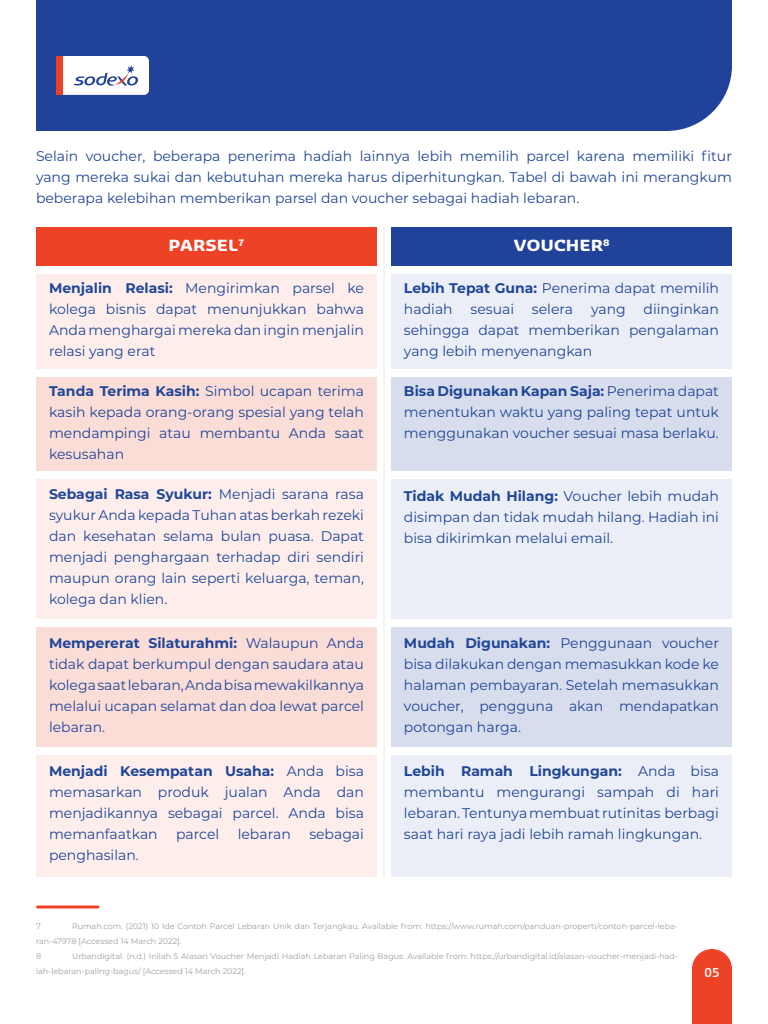
<style>
.page{position:relative;width:768px;height:1024px;background:#fff}
.page>*{position:absolute;margin:0;border:0;box-sizing:border-box;transform-origin:0 0}
.t1{font:700 15px "Sansa Pro";color:#fff;scale:1.18 1}
.t2{font:14px/21px "Montserrat";color:#204697;text-align:justify}
.t3{font:600 12px "Sansa Pro";color:#fff}
.t4{font:8px/15px "Montserrat";color:#999ea6}
.s1{font-weight:700}
</style>
<div class="page">
<div style="left:692px;top:949px;width:40px;height:75px;background:#ed4226"></div>
<div style="left:36px;top:0;width:696px;height:131px;background:#214299"></div>
<div style="left:56px;top:56px;width:7px;height:39px;background:#ed4226"></div>
<svg style="left:63px;top:56px;width:86px;height:39px"></svg>
<div style="left:36px;top:228px;width:341px;height:38px;background:#ed4226"></div>
<div style="left:36px;top:274px;width:341px;height:96px;background:#fdeeec"></div>
<div style="left:36px;top:756px;width:341px;height:122px;background:#fdeeec"></div>
<div style="left:36px;top:378px;width:341px;height:94px;background:#fbddd8"></div>
<div style="left:36px;top:628px;width:341px;height:120px;background:#fbddd8"></div>
<div style="left:36px;top:480px;width:341px;height:140px;background:#fdeeec"></div>
<div style="left:391px;top:274px;width:341px;height:96px;background:#ebeef6"></div>
<div style="left:391px;top:756px;width:341px;height:122px;background:#ebeef6"></div>
<div style="left:391px;top:378px;width:341px;height:94px;background:#d7dded"></div>
<div style="left:391px;top:628px;width:341px;height:120px;background:#d7dded"></div>
<div style="left:391px;top:480px;width:341px;height:140px;background:#ebeef6"></div>
<div style="left:391px;top:228px;width:341px;height:38px;background:#214299"></div>
<hr style="left:384px;top:228px;width:1px;height:650px;background:#eaeaea">
<hr style="left:37px;top:905px;width:61px;height:3px;background:#ed4226">
<p class="t2" style="left:36px;top:145px;width:698px">Selain voucher, beberapa penerima hadiah lainnya lebih memilih parcel karena memiliki fitur yang mereka sukai dan kebutuhan mereka harus diperhitungkan. Tabel di bawah ini merangkum beberapa kelebihan memberikan parsel dan voucher sebagai hadiah lebaran.</p>
<p class="t1" style="left:169px;top:235px;width:66px">PARSEL<sup>7</sup></p>
<p class="t1" style="left:514px;top:235px;width:83px">VOUCHER<sup>8</sup></p>
<p class="t2" style="left:49px;top:277px;width:317px"><span class="s1">Menjalin Relasi:</span> Mengirimkan parsel ke kolega bisnis dapat menunjukkan bahwa Anda menghargai mereka dan ingin menjalin relasi yang erat</p>
<p class="t2" style="left:404px;top:277px;width:317px"><span class="s1">Lebih Tepat Guna:</span> Penerima dapat memilih hadiah</p>
<p class="t2" style="left:404px;top:298px;width:316px;text-indent:240px">diinginkan sehingga dapat memberikan pengalaman yang lebih menyenangkan</p>
<p class="t2" style="left:471px;top:298px;width:45px">sesuai</p>
<p class="t2" style="left:532px;top:298px;width:43px">selera</p>
<p class="t2" style="left:591px;top:298px;width:36px">yang</p>
<p class="t2" style="left:49px;top:380px;width:317px"><span class="s1">Tanda Terima Kasih:</span> Simbol ucapan terima kasih kepada orang-orang spesial yang telah mendampingi atau membantu Anda saat kesusahan</p>
<p class="t2" style="left:49px;top:483px;width:317px"><span class="s1">Sebagai Rasa Syukur:</span> Menjadi sarana rasa syukur Anda kepada Tuhan atas berkah rezeki dan kesehatan selama bulan puasa. Dapat menjadi penghargaan terhadap diri sendiri maupun orang lain seperti keluarga, teman, kolega dan klien.</p>
<p class="t2" style="left:49px;top:632px;width:317px"><span class="s1">Mempererat Silaturahmi:</span> Walaupun Anda tidak dapat berkumpul dengan saudara atau kolega saat lebaran, Anda bisa mewakilkannya melalui ucapan selamat dan doa lewat parcel lebaran.</p>
<p class="t2" style="left:49px;top:760px;width:317px"><span class="s1">Menjadi Kesempatan Usaha:</span> Anda bisa memasarkan produk jualan Anda dan menjadikannya sebagai parcel. Anda bisa memanfaatkan</p>
<p class="t2" style="left:176px;top:823px;width:45px">parcel</p>
<p class="t2" style="left:238px;top:823px;width:55px">lebaran</p>
<p class="t2" style="left:309px;top:823px;width:56px">sebagai</p>
<p class="t2" style="left:49px;top:844px;width:91px">penghasilan.</p>
<p class="t2" style="left:404px;top:380px;width:316px"><span class="s1">Bisa Digunakan Kapan Saja:</span> Penerima dapat menentukan waktu yang paling tepat untuk menggunakan voucher sesuai masa berlaku.</p>
<p class="t2" style="left:404px;top:485px;width:317px"><span class="s1">Tidak Mudah Hilang:</span> Voucher lebih mudah disimpan dan tidak mudah hilang. Hadiah ini bisa dikirimkan melalui email.</p>
<p class="t2" style="left:404px;top:632px;width:317px"><span class="s1">Mudah Digunakan:</span> Penggunaan voucher bisa dilakukan dengan memasukkan kode ke halaman pembayaran. Setelah memasukkan voucher, pengguna akan mendapatkan potongan harga.</p>
<p class="t2" style="left:404px;top:760px;width:317px"><span class="s1">Lebih Ramah Lingkungan:</span> Anda bisa membantu mengurangi sampah di hari lebaran. Tentunya membuat rutinitas berbagi saat hari raya jadi lebih ramah lingkungan.</p>
<p class="t4" style="left:36px;top:918px;width:643px;text-indent:36px">Rumah.com. (2021) 10 Ide Contoh Parcel Lebaran Unik dan Terjangkau. Available from: https://www.rumah.com/panduan-properti/contoh-parcel-leba&shy;ran-47978 [Accessed 14 March 2022].<br>8</p>
<p class="t4" style="left:36px;top:918px;width:6px">7</p>
<p class="t4" style="left:36px;top:948px;width:644px;text-indent:36px">Urbandigital. (n.d.) Inilah 5 Alasan Voucher Menjadi Hadiah Lebaran Paling Bagus. Available from: https://urbandigital.id/alasan-voucher-menjadi-had&shy;iah-lebaran-paling-bagus/ [Accessed 14 March 2022].</p>
<p class="t3" style="left:704px;top:964px;width:16px">05</p>
</div>
